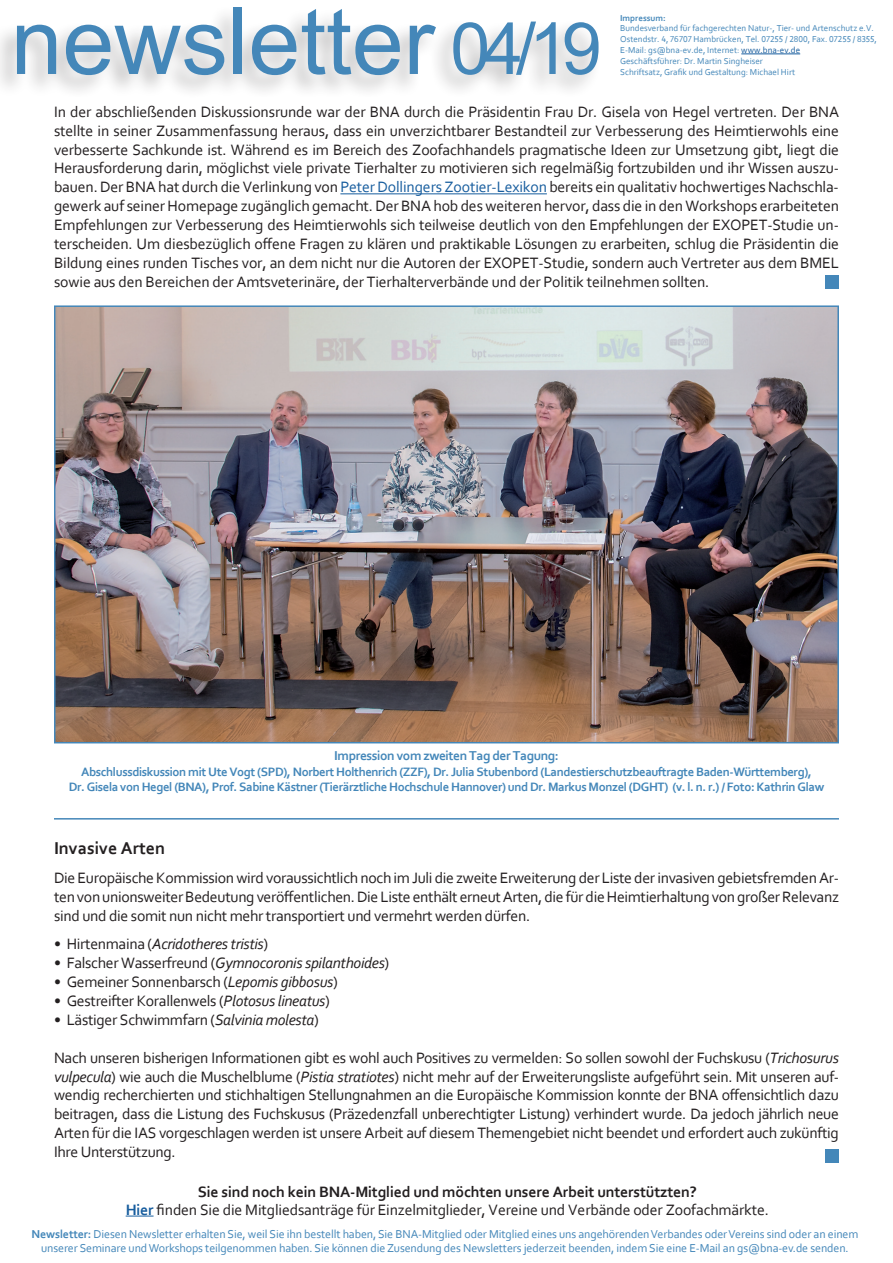
<style>
.page{position:relative;width:893px;height:1263px;background:#fff}
.page>*{position:absolute;margin:0;border:0;box-sizing:border-box;transform-origin:0 0}
.t1{font:93px "Arial";color:#4487b9}
.t2{font:700 18px "Corbel";color:#231f20}
.t3{font:15.75px/18.9px "Corbel";letter-spacing:-.02em;color:#231f20;text-align:justify}
.t4{font:italic 15.75px "Corbel";letter-spacing:-.02em;color:#231f20}
.t5{font:700 13.5px "Corbel";letter-spacing:-.03em;color:#4487b9}
.t6{font:700 12.75px/15.3px "Corbel";letter-spacing:-.03em;color:#4487b9;text-align:center}
.t7{font:12px/14.4px "Corbel";letter-spacing:-.01em;color:#4487b9;text-align:center}
.t8{font:9px/10.8px "Corbel";color:#4487b9}
.t9{font:700 9px "Corbel";color:#4487b9}
.s1{font-size:72px}
.s2{color:#175d9e}
.s3{font-style:normal}
.s4{font-style:italic}
.s5{font-weight:700}
.s6{font-weight:700;color:#175d9e}
</style>
<div class="page">
<div style="left:0;top:5px;width:602px;height:95px;background:#231f20;opacity:.28"></div>
<hr style="left:54px;top:818px;width:785px;height:1px;background:#4487b9">
<hr style="left:741px;top:54px;width:59px;height:1px;background:#175d9e">
<svg style="left:126px;top:1215px;width:28px;height:1px"></svg>
<hr style="left:340px;top:193px;width:207px;height:1px;background:#175d9e">
<div style="left:825px;top:275px;width:14px;height:13px;background:#4487b9"></div>
<div style="left:825px;top:1149px;width:14px;height:13px;background:#4487b9"></div>
<img style="left:57px;top:308px;width:779px;height:432px">
<div style="left:54px;top:305px;width:785px;height:438px;border:2px solid #4487b9"></div>
<h1 class="t1" style="left:11px;top:-20px;width:592px">newsletter <span class="s1">04/19</span></h1>
<p class="t9" style="left:620px;top:12px;width:47px">Impressum:</p>
<p class="t8" style="left:620px;top:23px;width:258px">Bundesverband für fachgerechten Natur-, Tier- und Artenschutz e.V.<br>Ostendstr. 4, 76707 Hambrücken, Tel. 07255 / 2800, Fax. 07255 / 8355, E-Mail: gs@bna-ev.de, Internet: <span class="s2">www.bna-ev.de<br></span>Geschäftsführer: Dr. Martin Singheiser<br>Schriftsatz, Grafik und Gestaltung: Michael Hirt</p>
<p class="t3" style="left:54px;top:102px;width:787px">In der abschließenden Diskussionsrunde war der BNA durch die Präsidentin Frau Dr. Gisela von Hegel vertreten. Der BNA stellte in seiner Zusammenfassung heraus, dass ein unverzichtbarer Bestandteil zur Verbesserung des Heimtierwohls eine verbesserte Sachkunde ist. Während es im Bereich des Zoofachhandels pragmatische Ideen zur Umsetzung gibt, liegt die Herausforderung darin, möglichst viele private Tierhalter zu motivieren sich regelmäßig fortzubilden und ihr Wissen auszu&shy;bauen. Der BNA hat durch die Verlinkung von <span class="s2">Peter Dollingers Zootier-Lexikon</span> bereits ein qualitativ hochwertiges Nachschla&shy;gewerk auf seiner Homepage zugänglich gemacht. Der BNA hob des weiteren hervor, dass die in den Workshops erarbeiteten Empfehlungen zur Verbesserung des Heimtierwohls sich teilweise deutlich von den Empfehlungen der EXOPET-Studie un&shy;terscheiden. Um diesbezüglich offene Fragen zu klären und praktikable Lösungen zu erarbeiten, schlug die Präsidentin die Bildung eines runden Tisches vor, an dem nicht nur die Autoren der EXOPET-Studie, sondern auch Vertreter aus dem BMEL sowie aus den Bereichen der Amtsveterinäre, der Tierhalterverbände und der Politik teilnehmen sollten.</p>
<p class="t5" style="left:334px;top:748px;width:226px">Impression vom zweiten Tag der Tagung:</p>
<p class="t6" style="left:69px;top:763px;width:757px">Abschlussdiskussion mit Ute Vogt (SPD), Norbert Holthenrich (ZZF), Dr. Julia Stubenbord (Landestierschutzbeauftragte Baden-Württemberg),<br>Dr. Gisela von Hegel (BNA), Prof. Sabine Kästner (Tierärztliche Hochschule Hannover) und Dr. Markus Monzel (DGHT) (v. l. n. r.) / Foto: Kathrin Glaw</p>
<p class="t2" style="left:54px;top:837px;width:113px">Invasive Arten</p>
<p class="t3" style="left:54px;top:868px;width:786px">Die Europäische Kommission wird voraussichtlich noch im Juli die zweite Erweiterung der Liste der invasiven gebietsfremden Ar&shy;ten von unionsweiter Bedeutung veröffentlichen. Die Liste enthält erneut Arten, die für die Heimtierhaltung von großer Relevanz sind und die somit nun nicht mehr transportiert und vermehrt werden dürfen.</p>
<p class="t4" style="left:54px;top:934px;width:216px"><span class="s3">• Hirtenmaina (</span>Acridotheres tristis<span class="s3">)</span></p>
<p class="t4" style="left:54px;top:953px;width:337px"><span class="s3">• Falscher Wasserfreund (</span>Gymnocoronis spilanthoides<span class="s3">)</span></p>
<p class="t3" style="left:54px;top:972px;width:285px">• Gemeiner Sonnenbarsch (<span class="s4">Lepomis gibbosus</span>)</p>
<p class="t3" style="left:54px;top:991px;width:277px">• Gestreifter Korallenwels (<span class="s4">Plotosus lineatus</span>)</p>
<p class="t3" style="left:54px;top:1010px;width:267px">• Lästiger Schwimmfarn (<span class="s4">Salvinia molesta</span>)</p>
<p class="t3" style="left:54px;top:1047px;width:786px">Nach unseren bisherigen Informationen gibt es wohl auch Positives zu vermelden: So sollen sowohl der Fuchskusu (<span class="s4">Trichosurus vulpecula</span>) wie auch die Muschelblume (<span class="s4">Pistia stratiotes</span>) nicht mehr auf der Erweiterungsliste aufgeführt sein. Mit unseren auf&shy;wendig recherchierten und stichhaltigen Stellungnahmen an die Europäische Kommission konnte der BNA offensichtlich dazu beitragen, dass die Listung des Fuchskusus (Präzedenzfall unberechtigter Listung) verhindert wurde. Da jedoch jährlich neue Arten für die IAS vorgeschlagen werden ist unsere Arbeit auf diesem Themengebiet nicht beendet und erfordert auch zukünftig Ihre Unterstützung.</p>
<p class="t3" style="left:126px;top:1182px;width:645px;line-height:18px;text-align:center"><span class="s5">Sie sind noch kein BNA-Mitglied und möchten unsere Arbeit unterstützten?<br></span><span class="s6">Hier</span> finden Sie die Mitgliedsanträge für Einzelmitglieder, Vereine und Verbände oder Zoofachmärkte.</p>
<p class="t7" style="left:32px;top:1226px;width:828px"><span class="s5">Newsletter:</span> Diesen Newsletter erhalten Sie, weil Sie ihn bestellt haben, Sie BNA-Mitglied oder Mitglied eines uns angehörenden Verbandes oder Vereins sind oder an einem unserer Seminare und Workshops teilgenommen haben. Sie können die Zusendung des Newsletters jederzeit beenden, indem Sie eine E-Mail an gs@bna-ev.de senden.</p>
</div>
